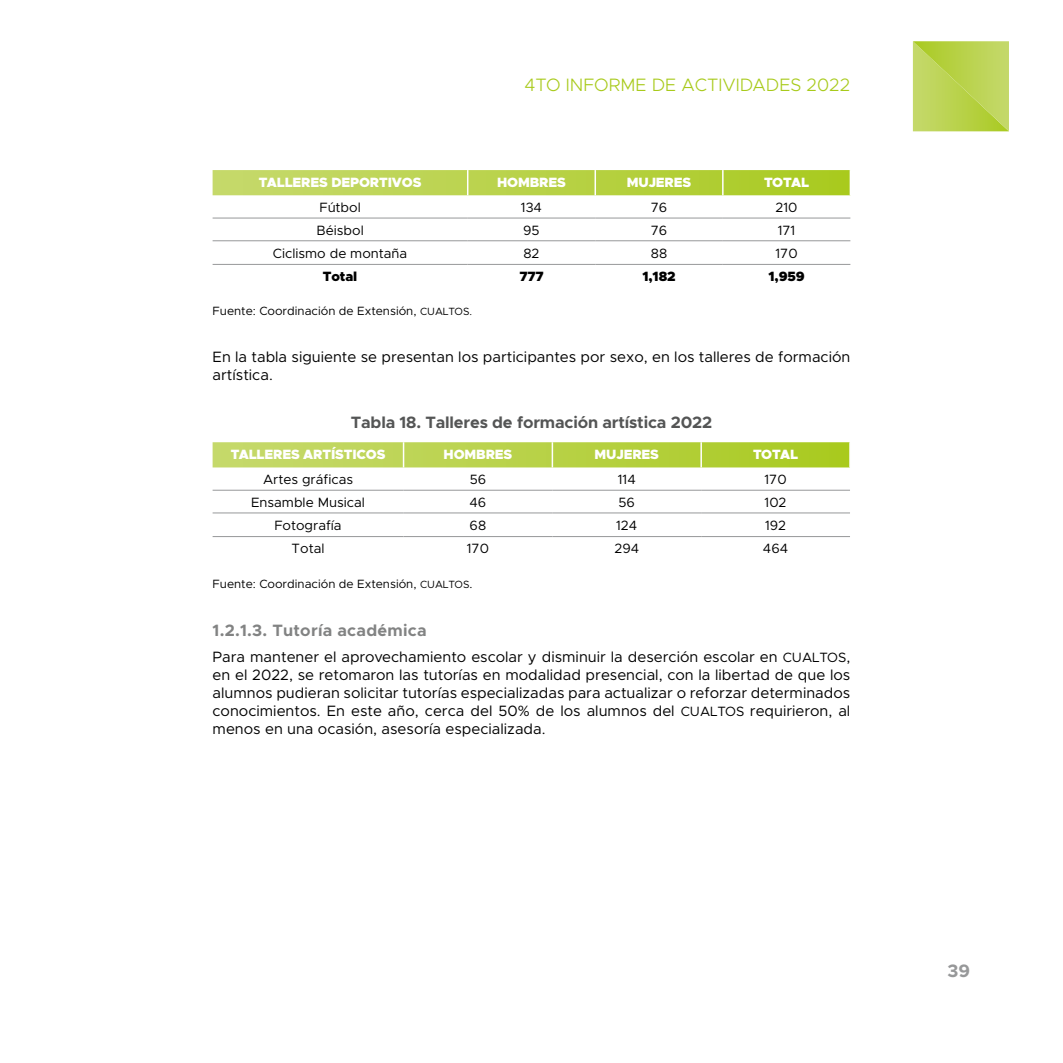
<style>
.page{position:relative;width:1063px;height:1063px;background:#fff}
.page>*{position:absolute;margin:0;border:0;box-sizing:border-box;transform-origin:0 0}
.t1{font:300 18px "Metropolis";color:#a8ca1b}
.t2{font:700 18px "Metropolis";color:#979899}
.t3{font:700 16.5px "Metropolis";letter-spacing:-.01em;color:#545555}
.t4{font:700 16.5px "Metropolis";letter-spacing:.015em;color:#828383}
.t5{font:15px/18px "Metropolis";color:#000}
.t6{font:13.5px "Metropolis";color:#000}
.t7{font:900 13.5px "Metropolis";letter-spacing:-.01em;color:#fff}
.t8{font:900 13.5px "Metropolis";letter-spacing:-.01em;color:#000}
.t9{font:12px "Metropolis";color:#000}
.s1{font-size:10.5px}
.s2{font-size:13.5px}
</style>
<div class="page">
<svg style="left:913px;top:41px;width:96px;height:90px;background:#bcd455"></svg>
<hr style="left:213px;top:218px;width:255px;height:1px;background:#979899">
<hr style="left:468px;top:218px;width:127px;height:1px;background:#979899">
<hr style="left:595px;top:218px;width:128px;height:1px;background:#979899">
<hr style="left:723px;top:218px;width:127px;height:1px;background:#979899">
<hr style="left:213px;top:240px;width:255px;height:1px;background:#979899">
<hr style="left:468px;top:240px;width:127px;height:1px;background:#979899">
<hr style="left:595px;top:240px;width:128px;height:1px;background:#979899">
<hr style="left:723px;top:240px;width:127px;height:1px;background:#979899">
<hr style="left:213px;top:264px;width:255px;height:1px;background:#979899">
<hr style="left:468px;top:264px;width:127px;height:1px;background:#979899">
<hr style="left:595px;top:264px;width:128px;height:1px;background:#979899">
<hr style="left:723px;top:264px;width:127px;height:1px;background:#979899">
<svg style="left:213px;top:170px;width:637px;height:25px;background:#b8d249"></svg>
<svg style="left:213px;top:442px;width:636px;height:25px;background:#b9d249"></svg>
<hr style="left:700px;top:442px;width:2px;height:25px;background:#fff">
<hr style="left:213px;top:490px;width:191px;height:1px;background:#979899">
<hr style="left:404px;top:490px;width:148px;height:1px;background:#979899">
<hr style="left:552px;top:490px;width:149px;height:1px;background:#979899">
<hr style="left:701px;top:490px;width:149px;height:1px;background:#979899">
<hr style="left:213px;top:513px;width:191px;height:1px;background:#979899">
<hr style="left:404px;top:513px;width:148px;height:1px;background:#979899">
<hr style="left:552px;top:513px;width:149px;height:1px;background:#979899">
<hr style="left:701px;top:513px;width:149px;height:1px;background:#979899">
<hr style="left:213px;top:536px;width:191px;height:1px;background:#979899">
<hr style="left:404px;top:536px;width:148px;height:1px;background:#979899">
<hr style="left:552px;top:536px;width:149px;height:1px;background:#979899">
<hr style="left:701px;top:536px;width:149px;height:1px;background:#979899">
<p class="t1" style="left:524px;top:73px;width:327px">4TO INFORME DE ACTIVIDADES 2022</p>
<p class="t7" style="left:259px;top:173px;width:164px">TALLERES DEPORTIVOS</p>
<p class="t7" style="left:497px;top:173px;width:70px">HOMBRES</p>
<p class="t7" style="left:627px;top:173px;width:66px">MUJERES</p>
<p class="t7" style="left:764px;top:173px;width:47px">TOTAL</p>
<p class="t6" style="left:319px;top:199px;width:43px">Fútbol</p>
<p class="t6" style="left:521px;top:199px;width:23px">134</p>
<p class="t6" style="left:651px;top:199px;width:18px">76</p>
<p class="t6" style="left:776px;top:199px;width:24px">210</p>
<p class="t6" style="left:317px;top:222px;width:49px">Béisbol</p>
<p class="t6" style="left:523px;top:222px;width:18px">95</p>
<p class="t6" style="left:651px;top:222px;width:18px">76</p>
<p class="t6" style="left:778px;top:222px;width:19px">171</p>
<p class="t6" style="left:273px;top:244px;width:136px">Ciclismo de montaña</p>
<p class="t6" style="left:523px;top:244px;width:18px">82</p>
<p class="t6" style="left:651px;top:244px;width:18px">88</p>
<p class="t6" style="left:776px;top:244px;width:24px">170</p>
<p class="t8" style="left:323px;top:268px;width:36px">Total</p>
<p class="t8" style="left:519px;top:268px;width:26px">777</p>
<p class="t8" style="left:643px;top:268px;width:35px">1,182</p>
<p class="t8" style="left:769px;top:268px;width:38px">1,959</p>
<p class="t9" style="left:213px;top:304px;width:261px">Fuente: Coordinación de Extensión, <span class="s1">CUALTOS.</span></p>
<p class="t5" style="left:213px;top:347px;width:639px">En la tabla siguiente se presentan los participantes por sexo, en los talleres de formación artística.</p>
<p class="t3" style="left:351px;top:412px;width:363px">Tabla 18. Talleres de formación artística 2022</p>
<p class="t7" style="left:231px;top:446px;width:156px">TALLERES ARTÍSTICOS</p>
<p class="t7" style="left:444px;top:446px;width:70px">HOMBRES</p>
<p class="t7" style="left:595px;top:446px;width:66px">MUJERES</p>
<p class="t7" style="left:753px;top:446px;width:47px">TOTAL</p>
<p class="t6" style="left:263px;top:471px;width:92px">Artes gráficas</p>
<p class="t6" style="left:470px;top:471px;width:18px">56</p>
<p class="t6" style="left:618px;top:471px;width:19px">114</p>
<p class="t6" style="left:765px;top:471px;width:24px">170</p>
<p class="t6" style="left:251px;top:494px;width:115px">Ensamble Musical</p>
<p class="t6" style="left:470px;top:494px;width:18px">46</p>
<p class="t6" style="left:619px;top:494px;width:18px">56</p>
<p class="t6" style="left:765px;top:494px;width:24px">102</p>
<p class="t6" style="left:274px;top:517px;width:69px">Fotografía</p>
<p class="t6" style="left:470px;top:517px;width:18px">68</p>
<p class="t6" style="left:616px;top:517px;width:23px">124</p>
<p class="t6" style="left:765px;top:517px;width:23px">192</p>
<p class="t6" style="left:292px;top:540px;width:34px">Total</p>
<p class="t6" style="left:467px;top:540px;width:24px">170</p>
<p class="t6" style="left:614px;top:540px;width:26px">294</p>
<p class="t6" style="left:763px;top:540px;width:27px">464</p>
<p class="t9" style="left:213px;top:576px;width:262px">Fuente: Coordinación de Extensión, <span class="s1">CUALTOS</span>.</p>
<p class="t4" style="left:213px;top:619px;width:216px">1.2.1.3. Tutoría académica</p>
<p class="t5" style="left:213px;top:648px;width:639px;text-align:justify">Para mantener el aprovechamiento escolar y disminuir la deserción escolar en <span class="s2">CUALTOS</span>, en el 2022, se retomaron las tutorías en modalidad presencial, con la libertad de que los alumnos pudieran solicitar tutorías especializadas para actualizar o reforzar determinados conocimientos. En este año, cerca del 50% de los alumnos del <span class="s2">CUALTOS</span> requirieron, al menos en una ocasión, asesoría especializada.</p>
<p class="t2" style="left:948px;top:960px;width:24px">39</p>
</div>
